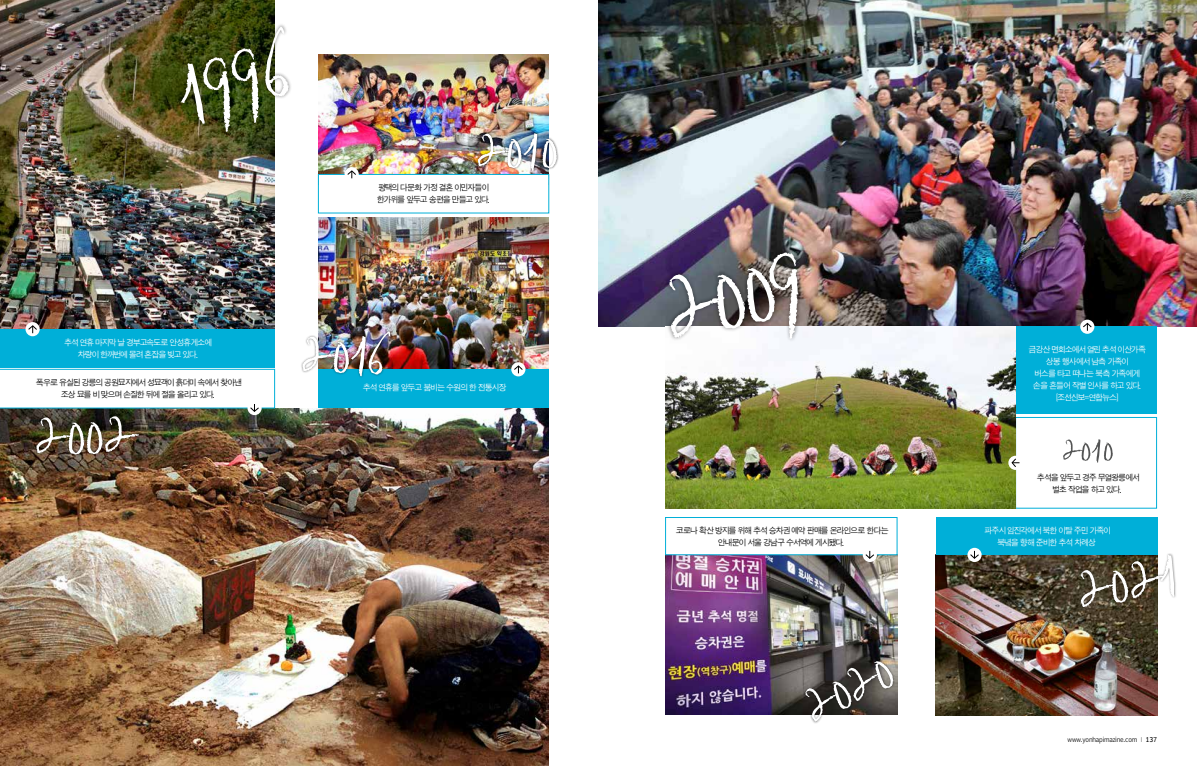
<style>
.page{position:relative;width:1197px;height:766px;background:#fff}
.page>*{position:absolute;margin:0;border:0;box-sizing:border-box;transform-origin:0 0}
.t1{font:300 8.5px/12px "SD Gothic Std";letter-spacing:-.03em;color:#fff;text-align:center}
.t2{font:300 8.5px/12px "SD Gothic Std";letter-spacing:-.03em;color:#000;text-align:center}
.t3{font:500 7px "Arita Heiti";letter-spacing:-.025em;color:#000}
.s1{font-weight:300}
.s2{font-weight:700}
</style>
<div class="page">
<img style="left:0;top:408px;width:548px;height:357px">
<img style="left:665px;top:554px;width:232px;height:160px">
<img style="left:318px;top:54px;width:230px;height:120px">
<img style="left:318px;top:217px;width:230px;height:152px">
<img style="left:598px;top:0;width:598px;height:326px">
<img style="left:0;top:0;width:274px;height:329px">
<img style="left:935px;top:554px;width:222px;height:161px">
<div style="left:318px;top:174px;width:231px;height:39px;background:#fff;border:1px solid #00afd8"></div>
<div style="left:318px;top:369px;width:230px;height:39px;background:#00afd8"></div>
<div style="left:0;top:329px;width:274px;height:39px;background:#00afd8"></div>
<div style="left:1012px;top:326px;width:144px;height:88px;background:#00afd8"></div>
<div style="left:1015px;top:417px;width:141px;height:91px;background:#fff;border:1px solid #00afd8"></div>
<div style="left:665px;top:517px;width:232px;height:37px;background:#fff;border:1px solid #00afd8"></div>
<div style="left:935px;top:517px;width:222px;height:37px;background:#00afd8"></div>
<img style="left:665px;top:326px;width:350px;height:182px">
<div style="left:177px;top:23px;width:115px;height:112px;background:#000;opacity:.5"></div>
<svg style="left:181px;top:27px;width:108px;height:105px"></svg>
<div style="left:34px;top:414px;width:107px;height:42px;background:#000;opacity:.5"></div>
<div style="left:476px;top:131px;width:82px;height:42px;background:#000;opacity:.5"></div>
<img style="left:477px;top:133px;width:80px;height:38px">
<div style="left:300px;top:329px;width:92px;height:49px;background:#000;opacity:.5"></div>
<img style="left:302px;top:331px;width:88px;height:45px">
<div style="left:1078px;top:552px;width:98px;height:57px;background:#000;opacity:.5"></div>
<svg style="left:1080px;top:554px;width:94px;height:54px"></svg>
<svg style="left:1063px;top:439px;width:49px;height:23px"></svg>
<div style="left:665px;top:248px;width:137px;height:95px;background:#000;opacity:.5"></div>
<svg style="left:669px;top:251px;width:129px;height:88px"></svg>
<div style="left:803px;top:659px;width:92px;height:64px;background:#000;opacity:.5"></div>
<svg style="left:805px;top:660px;width:88px;height:62px"></svg>
<div style="left:26px;top:322px;width:14px;height:14px;background:#fff;border-radius:50%"></div>
<svg style="left:28px;top:325px;width:9px;height:8px"></svg>
<div style="left:344px;top:167px;width:15px;height:14px;background:#fff;border-radius:50%"></div>
<svg style="left:347px;top:170px;width:9px;height:8px"></svg>
<div style="left:511px;top:362px;width:14px;height:14px;background:#fff;border-radius:50%"></div>
<svg style="left:514px;top:365px;width:8px;height:8px"></svg>
<img style="left:0;top:369px;width:275px;height:85px">
<div style="left:862px;top:547px;width:14px;height:15px;background:#fff;border-radius:50%"></div>
<svg style="left:865px;top:550px;width:9px;height:8px"></svg>
<svg style="left:1008px;top:455px;width:14px;height:15px"></svg>
<svg style="left:1011px;top:458px;width:8px;height:9px"></svg>
<svg style="left:1080px;top:319px;width:14px;height:15px"></svg>
<svg style="left:1082px;top:323px;width:9px;height:7px"></svg>
<svg style="left:967px;top:547px;width:14px;height:15px"></svg>
<svg style="left:970px;top:550px;width:8px;height:8px"></svg>
<p class="t1" style="left:64px;top:336px;width:149px">추석 연휴 마지막 날 경부고속도로 안성휴게소에 차량이 한꺼번에 몰려 혼잡을 빚고 있다.</p>
<p class="t2" style="left:36px;top:376px;width:207px">폭우로 유실된 강릉의 공원묘지에서 성묘객이 흙더미 속에서 찾아낸 조상 묘를 비 맞으며 손질한 뒤에 절을 올리고 있다.</p>
<p class="t2" style="left:377px;top:181px;width:114px;text-align:left">평택의 다문화 가정 결혼 이민자들이 한가위를 앞두고 송편을 만들고 있다.</p>
<p class="t1" style="left:363px;top:381px;width:144px">추석 연휴를 앞두고 붐비는 수원의 한 전통시장</p>
<p class="t2" style="left:676px;top:524px;width:214px">코로나 확산 방지를 위해 추석 승차권 예약 판매를 온라인으로 한다는 안내문이 서울 강남구 수서역에 게시됐다.</p>
<p class="t1" style="left:1028px;top:344px;width:118px">금강산 면회소에서 열린 추석 이산가족 상봉 행사에서 남측 가족이<br>버스를 타고 떠나는 북측 가족에게 손을 흔들어 작별 인사를 하고 있다. [조선신보=연합뉴스]</p>
<p class="t2" style="left:1037px;top:471px;width:104px">추석을 앞두고 경주 무열왕릉에서 벌초 작업을 하고 있다.</p>
<p class="t1" style="left:984px;top:524px;width:128px">파주시 임진각에서 북한 이탈 주민 가족이 북녘을 향해 준비한 추석 차례상</p>
<p class="t3" style="left:1067px;top:735px;width:91px">www.yonhapimazine.com <span class="s1">I</span> <span class="s2">137</span></p>
</div>
